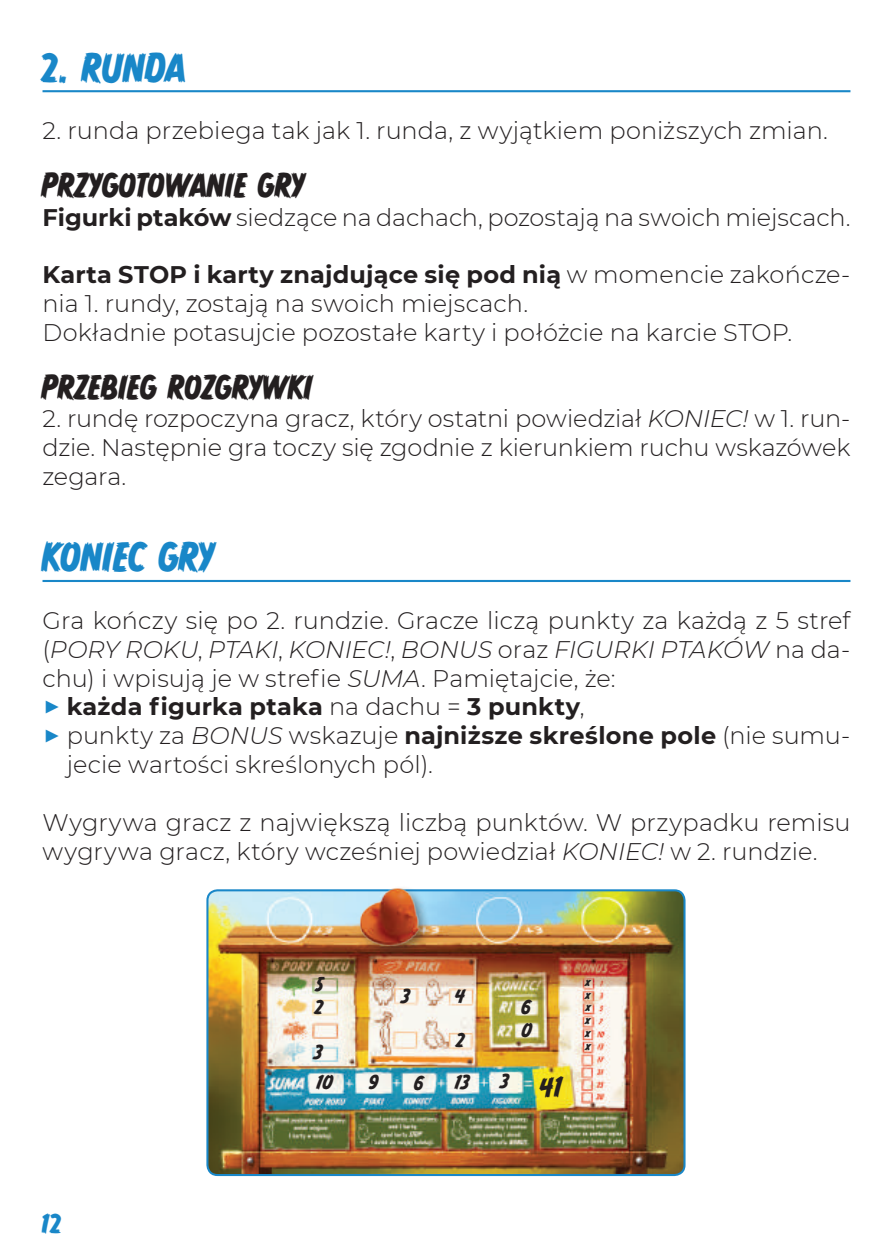
<style>
.page{position:relative;width:893px;height:1259px;background:#fff}
.page>*{position:absolute;margin:0;border:0;box-sizing:border-box;transform-origin:0 0}
.t1{font:italic 36px "CC Monster Mash";letter-spacing:-.015em;color:#1987c8}
.t2{font:italic 30px "CC Monster Mash";letter-spacing:-.02em;color:#231f20}
.t3{font:300 24px/28.8px "Montserrat";letter-spacing:.005em;color:#231f20}
.t4{font:italic 300 24px "Montserrat";letter-spacing:-.005em;color:#231f20}
.t5{font:700 24px "Montserrat";letter-spacing:.01em;color:#231f20}
.t6{font:italic 24px "CC Monster Mash";color:#1987c8}
.t7{font:17.7px/30px "CC Monster Mash";color:#231f20}
.t8{font:10.5px/12.6px "CC Monster Mash";color:#231f20;text-align:justify}
.s1{font-weight:700}
.s2{font-style:italic}
.s3{font-style:normal}
.s4{font-weight:300;font-size:30px;color:#1987c8}
.s5{font-weight:300}
.s6{font-size:30px;color:#1987c8}
</style>
<div class="page">
<hr style="left:43px;top:90px;width:807px;height:2px;background:#1987c8">
<hr style="left:43px;top:580px;width:807px;height:2px;background:#1987c8">
<img style="left:209px;top:890px;width:475px;height:285px">
<div style="left:206px;top:889px;width:479px;height:287px;border:2px solid #1987c8;border-radius:10px"></div>
<img style="left:354px;top:888px;width:74px;height:71px">
<svg style="left:538px;top:1075px;width:28px;height:23px"></svg>
<h1 class="t1" style="left:43px;top:48px;width:146px">2. RUNDA</h1>
<p class="t3" style="left:43px;top:116px;width:787px">2. runda przebiega tak jak 1. runda, z wyjątkiem poniższych zmian.</p>
<p class="t2" style="left:43px;top:169px;width:265px">PRZYGOTOWANIE GRY</p>
<p class="t3" style="left:43px;top:202px;width:809px"><span class="s1">Figurki ptaków</span> siedzące na dachach, pozostają na swoich miejscach.</p>
<p class="t3" style="left:43px;top:260px;width:809px"><span class="s1">Karta STOP i karty znajdujące się pod nią</span> w momencie zakończe&shy;nia 1. rundy, zostają na swoich miejscach.<br>Dokładnie potasujcie pozostałe karty i połóżcie na karcie STOP.</p>
<p class="t2" style="left:43px;top:370px;width:273px">PRZEBIEG ROZGRYWKI</p>
<p class="t3" style="left:43px;top:404px;width:809px;text-align:justify">2. rundę rozpoczyna gracz, który ostatni powiedział <span class="s2">KONIEC!</span> w 1. run&shy;dzie. Następnie gra toczy się zgodnie z kierunkiem ruchu wskazówek zegara.</p>
<h1 class="t1" style="left:43px;top:538px;width:175px">KONIEC GRY</h1>
<p class="t3" style="left:43px;top:605px;width:809px">Gra kończy się po 2. rundzie. Gracze liczą punkty za każdą z 5 stref</p>
<p class="t4" style="left:43px;top:633px;width:809px"><span class="s3">(</span>PORY ROKU<span class="s3">,</span> PTAKI<span class="s3">,</span> KONIEC!<span class="s3">,</span> BONUS <span class="s3">oraz</span> FIGURKI PTAKÓW <span class="s3">na da-</span></p>
<p class="t3" style="left:43px;top:663px;width:575px">chu) i wpisują je w strefie <span class="s2">SUMA</span>. Pamiętajcie, że:</p>
<p class="t5" style="left:43px;top:689px;width:543px"><span class="s4">▶</span> każda figurka ptaka <span class="s5">na dachu =</span> 3 punkty<span class="s5">,</span></p>
<p class="t3" style="left:43px;top:720px;width:809px"><span class="s6">▶</span> punkty za <span class="s2">BONUS</span> wskazuje <span class="s1">najniższe skreślone pole</span> (nie sumu-</p>
<p class="t3" style="left:67px;top:749px;width:368px">jecie wartości skreślonych pól).</p>
<p class="t3" style="left:43px;top:807px;width:809px">Wygrywa gracz z największą liczbą punktów. W przypadku remisu wygrywa gracz, który wcześniej powiedział <span class="s2">KONIEC!</span> w 2. rundzie.</p>
<p class="t6" style="left:43px;top:1211px;width:22px">12</p>
<p class="t7" style="left:316px;top:969px;width:10px">5</p>
<p class="t7" style="left:315px;top:992px;width:10px">2</p>
<p class="t7" style="left:314px;top:1037px;width:21px">3<br>10</p>
<p class="t7" style="left:401px;top:980px;width:10px">3</p>
<p class="t7" style="left:454px;top:981px;width:12px">4</p>
<p class="t7" style="left:456px;top:1025px;width:10px">2</p>
<p class="t7" style="left:414px;top:1067px;width:11px">6</p>
<p class="t7" style="left:500px;top:1066px;width:10px">3</p>
<p class="t7" style="left:369px;top:1067px;width:11px">9</p>
<p class="t7" style="left:455px;top:1067px;width:16px">13</p>
<p class="t7" style="left:521px;top:992px;width:11px">6</p>
<p class="t8" style="left:585px;top:975px;width:7px">X X X</p>
<p class="t7" style="left:521px;top:1015px;width:12px">0</p>
<p class="t8" style="left:591px;top:1054px;width:7px;rotate:-180deg">X X X</p>
</div>
